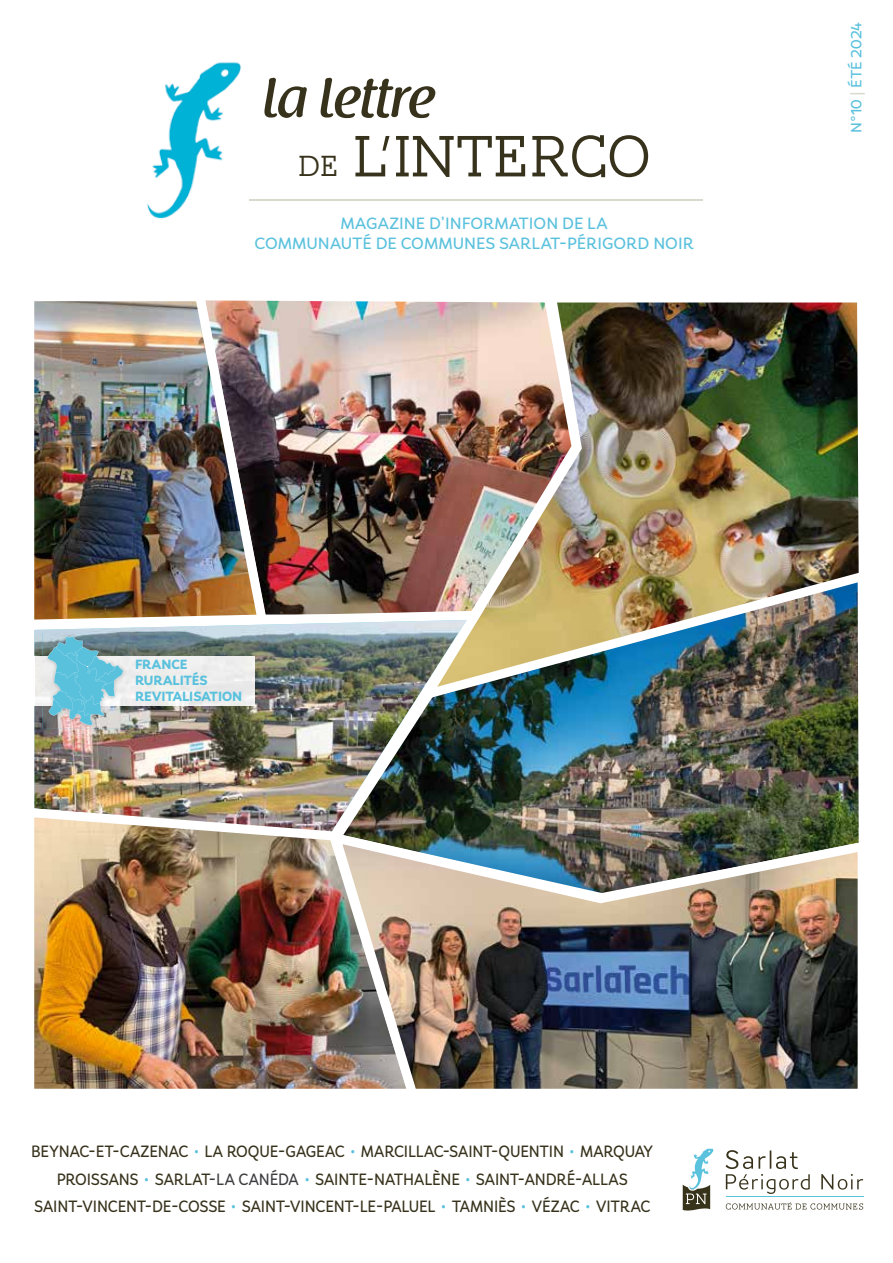
<style>
.page{position:relative;width:893px;height:1263px;background:#fff}
.page>*{position:absolute;margin:0;border:0;box-sizing:border-box;transform-origin:0 0}
.t1{font:300 60px "AW Conqueror Slab";letter-spacing:-.025em;color:#37321b}
.t2{font:500 55.5px "Raspoutine";letter-spacing:-.015em;color:#37321b}
.t3{font:500 16.5px/27px "Faible";letter-spacing:-.02em;color:#37321b;text-align:center;scale:.92 1}
.t4{font:500 16.5px/19.8px "Faible";color:#5ac1dd;text-align:center}
.t5{font:500 15px "Faible";color:#5ac1dd}
.t6{font:900 13.5px/16.2px "Faible";letter-spacing:-.015em;color:#5ac1dd}
.s1{font-size:30px}
.s2{color:#dad9ce}
.s3{color:#5ac1dd}
.s4{color:#3e3d40}
</style>
<div class="page">
<img style="left:147px;top:62px;width:94px;height:157px">
<svg style="left:725px;top:1150px;width:85px;height:44px"></svg>
<svg style="left:821px;top:1174px;width:42px;height:15px"></svg>
<svg style="left:726px;top:1202px;width:137px;height:7px"></svg>
<hr style="left:726px;top:1196px;width:137px;height:1px;background:#5bc2de">
<svg style="left:683px;top:1149px;width:31px;height:62px"></svg>
<hr style="left:249px;top:199px;width:454px;height:2px;background:#dad9ce">
<img style="left:581px;top:302px;width:278px;height:269px">
<img style="left:267px;top:300px;width:314px;height:311px">
<img style="left:34px;top:300px;width:233px;height:311px">
<img style="left:34px;top:611px;width:295px;height:197px">
<img style="left:329px;top:571px;width:530px;height:261px">
<img style="left:34px;top:808px;width:385px;height:281px">
<img style="left:329px;top:832px;width:530px;height:257px">
<img style="left:34px;top:656px;width:220px;height:50px">
<img style="left:42px;top:633px;width:87px;height:96px">
<svg style="left:47px;top:636px;width:76px;height:89px;background:#82bdce"></svg>
<h2 class="t2" style="left:262px;top:67px;width:174px">la lettre</h2>
<h1 class="t1" style="left:298px;top:125px;width:355px"><span class="s1">DE</span> L’INTERCO</h1>
<p class="t4" style="left:255px;top:214px;width:441px">MAGAZINE D’INFORMATION DE LA<br>COMMUNAUTÉ DE COMMUNES SARLAT-PÉRIGORD NOIR</p>
<p class="t5" style="left:847px;top:133px;width:112px;rotate:-90deg">N°10 <span class="s2">|</span> ÉTÉ 2024</p>
<p class="t6" style="left:135px;top:656px;width:109px">FRANCE<br>RURALITÉS<br>REVITALISATION</p>
<p class="t3" style="left:31px;top:1138px;width:678px">BEYNAC-ET-CAZENAC <span class="s3">•</span> LA ROQUE-GAGEAC <span class="s3">•</span> MARCILLAC-SAINT-QUENTIN <span class="s3">•</span> MARQUAY<br>PROISSANS <span class="s3">•</span> SARLAT<span class="s4">-LA CANÉDA</span> <span class="s3">•</span> SAINTE-NATHALÈNE <span class="s3">•</span> SAINT-ANDRÉ-ALLAS<br>SAINT-VINCENT-DE-COSSE <span class="s3">•</span> SAINT-VINCENT-LE-PALUEL <span class="s3">•</span> TAMNIÈS <span class="s3">•</span> VÉZAC <span class="s3">•</span> VITRAC</p>
</div>
